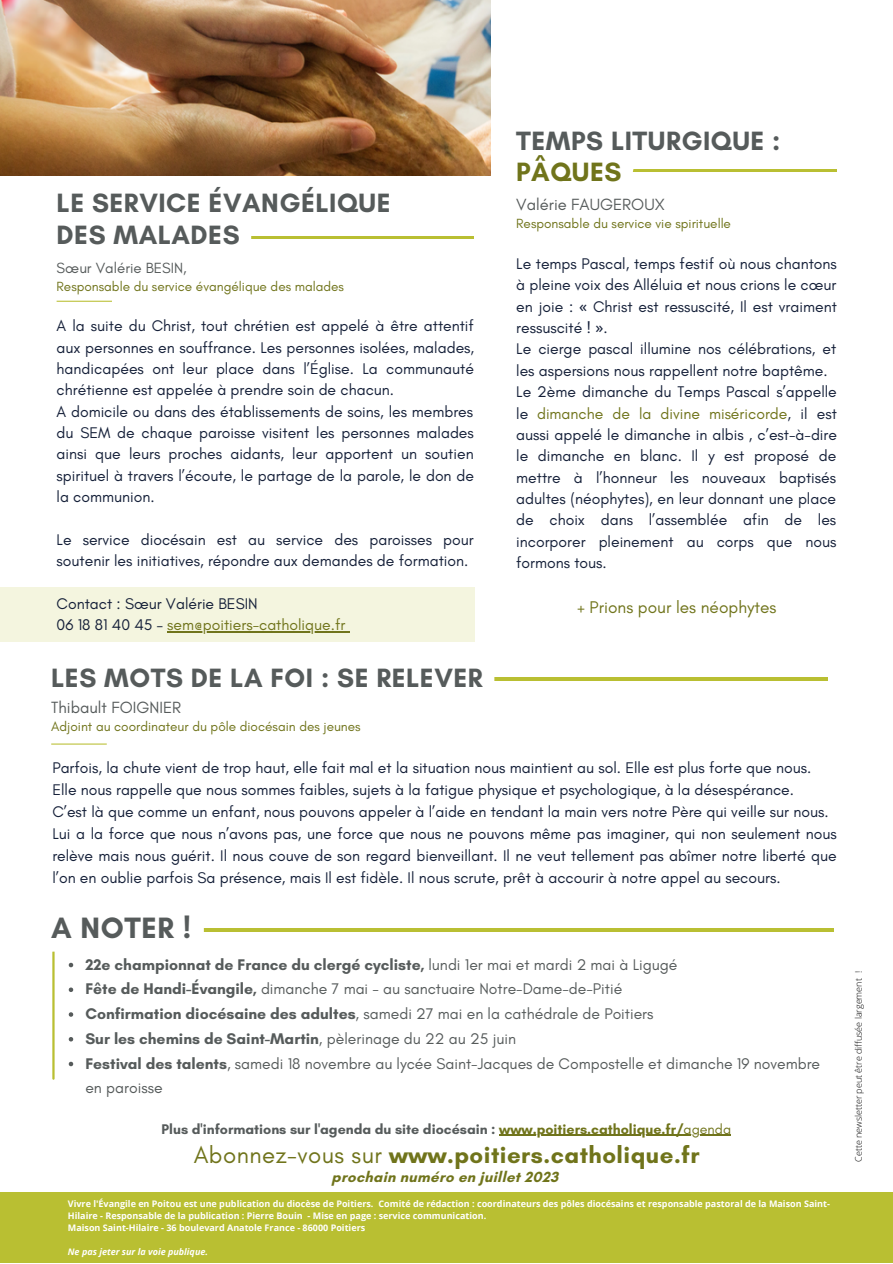
<style>
.page{position:relative;width:893px;height:1264px;background:#fff}
.page>*{position:absolute;margin:0;border:0;box-sizing:border-box;transform-origin:0 0}
.t1{font:700 30px "Glacial Indifference";letter-spacing:.02em;color:#565b5b}
.t2{font:700 27px/31.5px "Glacial Indifference";letter-spacing:.02em;color:#565b5b}
.t3{font:700 27px "Glacial Indifference";letter-spacing:.02em;color:#70741b}
.t4{font:700 24px "Glacial Indifference";letter-spacing:.02em;color:#70741b}
.t5{font:17.25px "Glacial Indifference";color:#70741b}
.t6{font:16.5px "Glacial Indifference";color:#565b5b}
.t7{font:15.75px/21.3px "Glacial Indifference";color:#152039}
.t8{font:15.75px/24.8px "Glacial Indifference";color:#565b5b}
.t9{font:700 15px "Glacial Indifference";letter-spacing:.02em;color:#70741b}
.t10{font:15px "Glacial Indifference";color:#565b5b}
.t11{font:700 14.25px "Glacial Indifference";color:#565b5b}
.t12{font:13.5px "Glacial Indifference";color:#70741b}
.t13{font:700 9px/12px "Open Sans";color:#fff}
.t14{font:300 9px "Open Sans";color:#000}
.t15{font:italic 700 9px "Open Sans";color:#fff}
.s1{color:#70741b}
.s2{font-family:"Noto Sans"}
.s3{font-weight:700}
.s4{font-weight:400;color:#70741b}
.s5{font-weight:400}
</style>
<div class="page">
<div style="left:0;top:1191px;width:892px;height:71px;background:#b9bf32"></div>
<div style="left:0;top:587px;width:474px;height:54px;background:#f4f5df"></div>
<hr style="left:47px;top:677px;width:780px;height:3px;background:#b9bf32">
<hr style="left:52px;top:951px;width:3px;height:127px;background:#b9bf32">
<img style="left:0;top:0;width:490px;height:175px">
<svg style="left:57px;top:301px;width:55px;height:1px"></svg>
<svg style="left:51px;top:743px;width:56px;height:1px"></svg>
<hr style="left:153px;top:236px;width:321px;height:2px;background:#b9bf32">
<svg style="left:153px;top:236px;width:249px;height:3px"></svg>
<hr style="left:516px;top:170px;width:320px;height:2px;background:#b9bf32">
<svg style="left:516px;top:169px;width:276px;height:3px"></svg>
<hr style="left:53px;top:928px;width:781px;height:3px;background:#b9bf32">
<div style="left:39px;top:903px;width:165px;height:48px;background:#fff;border-radius:12px"></div>
<svg style="left:69px;top:962px;width:4px;height:5px"></svg>
<svg style="left:69px;top:987px;width:4px;height:5px"></svg>
<svg style="left:69px;top:1012px;width:4px;height:4px"></svg>
<svg style="left:69px;top:1037px;width:4px;height:4px"></svg>
<svg style="left:69px;top:1061px;width:4px;height:5px"></svg>
<hr style="left:499px;top:1134px;width:184px;height:1px;background:#70741b">
<hr style="left:683px;top:1134px;width:48px;height:1px;background:#70741b">
<div style="left:40px;top:656px;width:454px;height:43px;background:#fff;border-radius:11px"></div>
<hr style="left:167px;top:631px;width:178px;height:1px;background:#70741b">
<h2 class="t2" style="left:57px;top:187px;width:335px">LE SERVICE ÉVANGÉLIQUE<br>DES MALADES</h2>
<p class="t10" style="left:57px;top:258px;width:131px">Sœur Valérie BESIN,</p>
<p class="t12" style="left:57px;top:278px;width:289px">Responsable du service évangélique des malades</p>
<p class="t7" style="left:57px;top:315px;width:419px">A la suite du Christ, tout chrétien est appelé à être attentif aux personnes en souffrance. Les personnes isolées, malades, handicapées ont leur place dans l’Église. La communauté chrétienne est appelée à prendre soin de chacun.<br>A domicile ou dans des établissements de soins, les membres du SEM de chaque paroisse visitent les personnes malades ainsi que leurs proches aidants, leur apportent un soutien spirituel à travers l’écoute, le partage de la parole, le don de la communion.</p>
<p class="t7" style="left:57px;top:529px;width:418px">Le service diocésain est au service des paroisses pour soutenir les initiatives, répondre aux demandes de formation.</p>
<p class="t7" style="left:57px;top:593px;width:290px">Contact : Sœur Valérie BESIN<br>06 18 81 40 45 – <span class="s1">sem@poitiers-catholique.fr</span></p>
<h2 class="t2" style="left:51px;top:662px;width:433px">LES MOTS DE LA FOI : SE RELEVER</h2>
<p class="t6" style="left:51px;top:697px;width:131px">Thibault FOIGNIER</p>
<p class="t12" style="left:51px;top:717px;width:311px">Adjoint au coordinateur du pôle diocésain des jeunes</p>
<h2 class="t2" style="left:516px;top:124px;width:266px">TEMPS LITURGIQUE :</h2>
<h2 class="t3" style="left:516px;top:155px;width:107px">PÂQUES</h2>
<p class="t6" style="left:516px;top:194px;width:150px">Valérie FAUGEROUX</p>
<p class="t12" style="left:516px;top:215px;width:216px">Responsable du service vie spirituelle</p>
<p class="t7" style="left:516px;top:253px;width:322px">Le temps Pascal, temps festif où nous chantons à pleine voix des Alléluia et nous crions le cœur en joie : <span class="s2">«</span> Christ est ressuscité, Il est vraiment ressuscité ! <span class="s2">»</span>.<br>Le cierge pascal illumine nos célébrations, et les aspersions nous rappellent notre baptême.<br>Le 2ème dimanche du Temps Pascal s’appelle le <span class="s1">dimanche de la divine miséricorde</span>, il est aussi appelé le dimanche in albis , c’est-à-dire le dimanche en blanc. Il y est proposé de mettre à l’honneur les nouveaux baptisés adultes (néophytes), en leur donnant une place de choix dans l’assemblée afin de les incorporer pleinement au corps que nous formons tous.</p>
<p class="t5" style="left:577px;top:596px;width:201px">+ Prions pour les néophytes</p>
<p class="t7" style="left:52px;top:756px;width:786px;line-height:22px">Parfois, la chute vient de trop haut, elle fait mal et la situation nous maintient au sol. Elle est plus forte que nous.<br>Elle nous rappelle que nous sommes faibles, sujets à la fatigue physique et psychologique, à la désespérance.<br>C’est là que comme un enfant, nous pouvons appeler à l’aide en tendant la main vers notre Père qui veille sur nous.<br>Lui a la force que nous n’avons pas, une force que nous ne pouvons même pas imaginer, qui non seulement nous relève mais nous guérit. Il nous couve de son regard bienveillant. Il ne veut tellement pas abîmer notre liberté que l’on en oublie parfois Sa présence, mais Il est fidèle. Il nous scrute, prêt à accourir à notre appel au secours.</p>
<h1 class="t1" style="left:51px;top:909px;width:141px">A NOTER !</h1>
<p class="t8" style="left:85px;top:951px;width:736px"><span class="s3">22e championnat de France du clergé cycliste,</span> lundi 1er mai et mardi 2 mai à Ligugé<br><span class="s3">Fête de Handi-Évangile,</span> dimanche 7 mai - au sanctuaire Notre-Dame-de-Pitié<br><span class="s3">Confirmation diocésaine des adultes</span>, samedi 27 mai en la cathédrale de Poitiers<br><span class="s3">Sur les chemins de Saint-Martin</span>, pèlerinage du 22 au 25 juin<br><span class="s3">Festival des talents</span>, samedi 18 novembre au lycée Saint-Jacques de Compostelle et dimanche 19 novembre en paroisse</p>
<p class="t11" style="left:162px;top:1120px;width:571px">Plus d'informations sur l'agenda du site diocésain : <span class="s1">www.poitiers.catholique.fr/</span><span class="s4">agenda</span></p>
<h3 class="t4" style="left:194px;top:1140px;width:507px"><span class="s5">Abonnez-vous sur</span> www.poitiers.catholique.fr</h3>
<p class="t9" style="left:331px;top:1168px;width:228px">prochain numéro en juillet 2023</p>
<p class="t13" style="left:68px;top:1197px;width:763px">Vivre l'Évangile en Poitou est une publication du diocèse de Poitiers. Comité de rédaction : coordinateurs des pôles diocésains et responsable pastoral de la Maison Saint-<br>Hilaire - Responsable de la publication : Pierre Bouin - Mise en page : service communication.<br>Maison Saint-Hilaire - 36 boulevard Anatole France - 86000 Poitiers</p>
<p class="t15" style="left:68px;top:1245px;width:142px">Ne pas jeter sur la voie publique.</p>
<p class="t14" style="left:852px;top:1161px;width:192px;rotate:-90deg">Cette newsletter peut être diffusée largement !</p>
</div>
